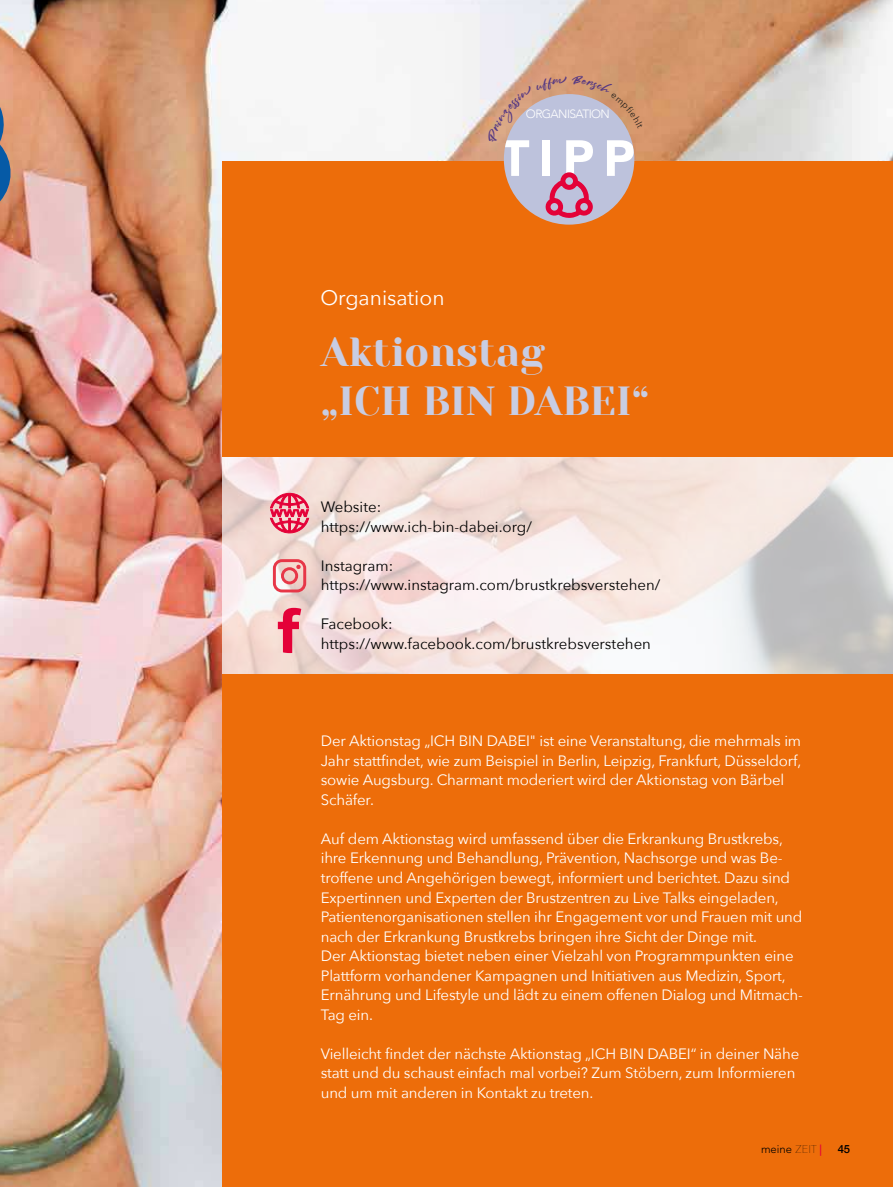
<style>
.page{position:relative;width:893px;height:1187px;background:#fff}
.page>*{position:absolute;margin:0;border:0;box-sizing:border-box;transform-origin:0 0}
.t1{font:900 50.25px "Avenir";color:#fff}
.t2{font:40.5px/48.6px "Yeseva One";color:#c8cde3}
.t3{font:21px "Avenir Next";color:#fff}
.t4{font:15px/19.5px "Avenir Next";letter-spacing:-.01em;color:#fff}
.t5{font:15px/19.5px "Avenir Next";color:#000}
.t6{font:300 12px "Avenir";letter-spacing:-.05em;color:#fff}
.t7{font:300 11.25px "Avenir LT Std";color:#000}
.t8{font:500 11.25px "Helvetica Neue";color:#000}
.s1{font-family:"Avenir Next";font-weight:200}
.s2{font-family:"Avenir Next";font-weight:500;color:#e40138}
</style>
<div class="page">
<img style="left:0;top:0;width:893px;height:1186px">
<svg style="left:223px;top:456px;width:670px;height:218px"></svg>
<div style="left:223px;top:161px;width:670px;height:295px;background:#ed6d0a"></div>
<div style="left:223px;top:674px;width:670px;height:512px;background:#ed6d0a"></div>
<div style="left:504px;top:94px;width:130px;height:130px;background:#bdc2dc;border-radius:50%"></div>
<svg style="left:546px;top:172px;width:48px;height:53px"></svg>
<svg style="left:0;top:0;width:14px;height:267px"></svg>
<svg style="left:273px;top:559px;width:33px;height:33px"></svg>
<svg style="left:270px;top:492px;width:40px;height:42px"></svg>
<svg style="left:278px;top:607px;width:23px;height:46px"></svg>
<svg style="left:487px;top:75px;width:156px;height:68px"></svg>
<p class="t6" style="left:526px;top:107px;width:85px">ORGANISATION</p>
<h1 class="t1" style="left:501px;top:129px;width:136px">TIPP</h1>
<h3 class="t3" style="left:320px;top:280px;width:126px">Organisation</h3>
<h2 class="t2" style="left:321px;top:329px;width:330px">Aktionstag<br>„ICH BIN DABEI“</h2>
<p class="t5" style="left:321px;top:496px;width:213px">Website: https://www.ich-bin-dabei.org/</p>
<p class="t5" style="left:321px;top:555px;width:341px">Instagram: https://www.instagram.com/brustkrebsverstehen/</p>
<p class="t5" style="left:321px;top:613px;width:332px">Facebook: https://www.facebook.com/brustkrebsverstehen</p>
<p class="t4" style="left:321px;top:730px;width:482px">Der Aktionstag „ICH BIN DABEI" ist eine Veranstaltung, die mehrmals im Jahr statt昀椀ndet, wie zum Beispiel in Berlin, Leipzig, Frankfurt, Düsseldorf, sowie Augsburg. Charmant moderiert wird der Aktionstag von Bärbel Schäfer.</p>
<p class="t4" style="left:321px;top:828px;width:484px">Auf dem Aktionstag wird umfassend über die Erkrankung Brustkrebs, ihre Erkennung und Behandlung, Prävention, Nachsorge und was Be&shy;troffene und Angehörigen bewegt, informiert und berichtet. Dazu sind Expertinnen und Experten der Brustzentren zu Live Talks eingeladen, Patientenorganisationen stellen ihr Engagement vor und Frauen mit und nach der Erkrankung Brustkrebs bringen ihre Sicht der Dinge mit.<br>Der Aktionstag bietet neben einer Vielzahl von Programmpunkten eine Plattform vorhandener Kampagnen und Initiativen aus Medizin, Sport, Ernährung und Lifestyle und lädt zu einem offenen Dialog und Mitmach-Tag ein.</p>
<p class="t4" style="left:321px;top:1042px;width:480px">Vielleicht 昀椀ndet der nächste Aktionstag „ICH BIN DABEI“ in deiner Nähe statt und du schaust einfach mal vorbei? Zum Stöbern, zum Informieren und um mit anderen in Kontakt zu treten.</p>
<p class="t7" style="left:761px;top:1143px;width:63px">meine <span class="s1">ZEIT</span> <span class="s2">|</span></p>
<p class="t8" style="left:838px;top:1142px;width:14px">45</p>
</div>
